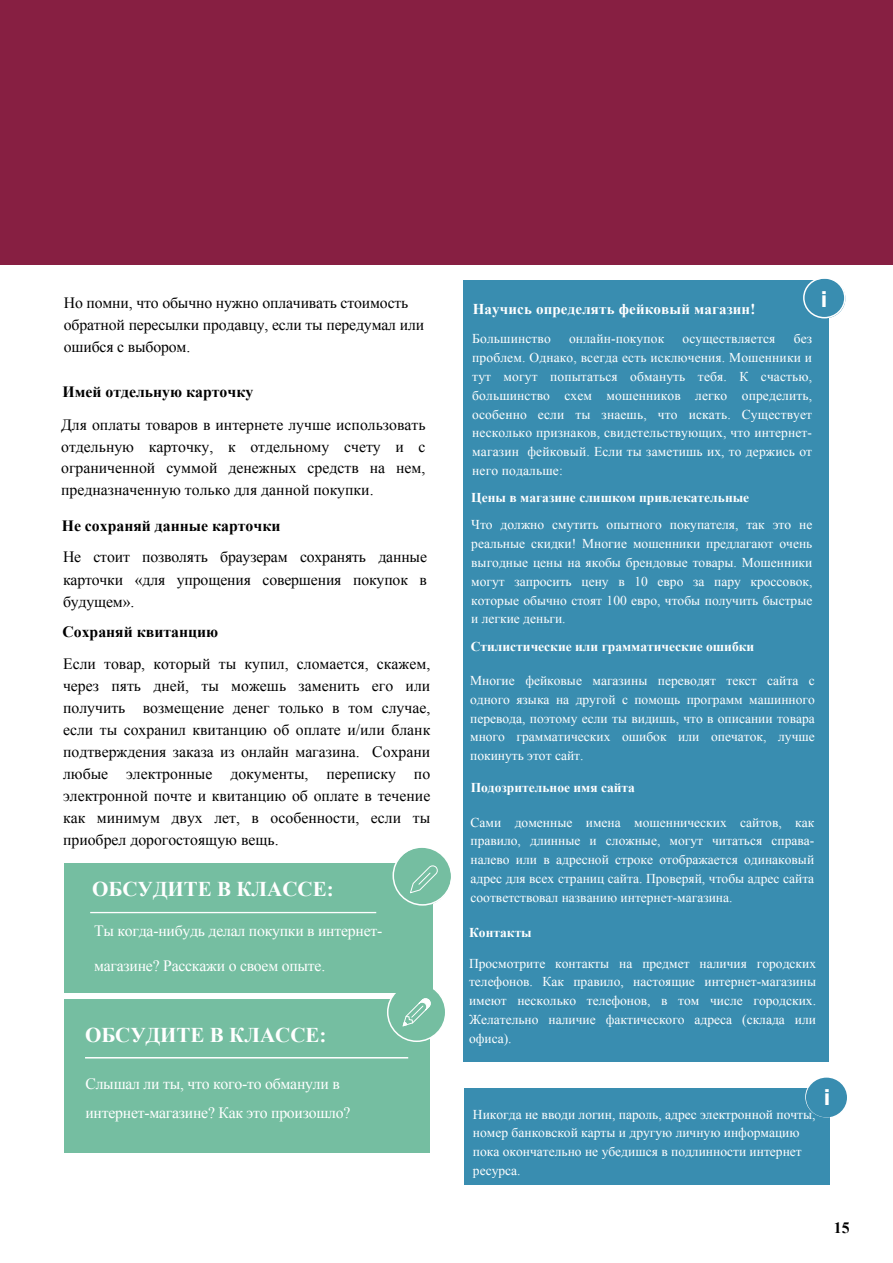
<style>
.page{position:relative;width:893px;height:1263px;background:#fff}
.page>*{position:absolute;margin:0;border:0;box-sizing:border-box;transform-origin:0 0}
.t1{font:700 21.75px "Gotham";color:#fff}
.t2{font:700 21px "Times New Roman";color:#fff}
.t3{font:15.75px/22px "Times New Roman";letter-spacing:-.01em;color:#000;text-align:justify}
.t4{font:15.75px/28.5px "Times New Roman";letter-spacing:-.015em;color:#fff}
.t5{font:700 15.75px "Times New Roman";color:#000}
.t6{font:700 15px "Times New Roman";letter-spacing:.01em;color:#fff}
.t7{font:13.5px/18.9px "Times New Roman";color:#fff;text-align:justify}
.t8{font:700 13.5px "Times New Roman";color:#fff}
</style>
<div class="page">
<div style="left:64px;top:999px;width:365px;height:153px;background:#75bea1"></div>
<hr style="left:85px;top:1057px;width:323px;height:1px;background:#fff">
<div style="left:388px;top:983px;width:58px;height:58px;background:#75bea1;border-radius:50%"></div>
<div style="left:387px;top:982px;width:59px;height:60px;border:2px solid #fff;border-radius:50%"></div>
<svg style="left:402px;top:998px;width:29px;height:29px"></svg>
<div style="left:64px;top:864px;width:369px;height:129px;background:#75bea1"></div>
<div style="left:463px;top:280px;width:366px;height:781px;background:#398db0"></div>
<div style="left:804px;top:279px;width:41px;height:39px;background:#398db0;border-radius:50%"></div>
<div style="left:803px;top:277px;width:43px;height:41px;border:2px solid #fff;border-radius:50%"></div>
<div style="left:0;top:0;width:893px;height:264px;background:#871f42"></div>
<hr style="left:90px;top:912px;width:286px;height:1px;background:#fff">
<div style="left:393px;top:848px;width:58px;height:58px;background:#75bea1;border-radius:50%"></div>
<div style="left:392px;top:845px;width:61px;height:61px;border:2px solid #fff;border-radius:50%"></div>
<svg style="left:410px;top:865px;width:28px;height:29px"></svg>
<div style="left:464px;top:1088px;width:366px;height:97px;background:#398db0"></div>
<div style="left:805px;top:1076px;width:43px;height:41px;border:2px solid #fff;border-radius:50%"></div>
<div style="left:806px;top:1078px;width:41px;height:39px;background:#398db0;border-radius:50%"></div>
<p class="t3" style="left:64px;top:292px;width:362px;text-align:left">Но помни, что обычно нужно оплачивать стоимость обратной пересылки продавцу, если ты передумал или ошибся с выбором.</p>
<p class="t5" style="left:63px;top:381px;width:192px">Имей отдельную карточку</p>
<p class="t3" style="left:61px;top:413px;width:366px">Для оплаты товаров в интернете лучше использовать отдельную карточку, к отдельному счету и с ограниченной суммой денежных средств на нем, предназначенную только для данной покупки.</p>
<p class="t5" style="left:62px;top:514px;width:220px">Не сохраняй данные карточки</p>
<p class="t3" style="left:63px;top:546px;width:366px">Не стоит позволять браузерам сохранять данные карточки «для упрощения совершения покупок в будущем».</p>
<p class="t5" style="left:62px;top:621px;width:157px">Сохраняй квитанцию</p>
<p class="t3" style="left:63px;top:652px;width:369px">Если товар, который ты купил, сломается, скажем, через пять дней, ты можешь заменить его или получить возмещение денег только в том случае, если ты сохранил квитанцию об оплате и/или бланк подтверждения заказа из онлайн магазина. Сохрани любые электронные документы, переписку по электронной почте и квитанцию об оплате в течение как минимум двух лет, в особенности, если ты приобрел дорогостоящую вещь.</p>
<h2 class="t2" style="left:92px;top:873px;width:243px">ОБСУДИТЕ В КЛАССЕ:</h2>
<p class="t4" style="left:94px;top:916px;width:290px">Ты когда-нибудь делал покупки в интернет-</p>
<p class="t4" style="left:94px;top:951px;width:233px">магазине? Расскажи о своем опыте.</p>
<h2 class="t2" style="left:85px;top:1020px;width:243px">ОБСУДИТЕ В КЛАССЕ:</h2>
<p class="t4" style="left:85px;top:1069px;width:267px">Слышал ли ты, что кого-то обманули в интернет-магазине? Как это произошло?</p>
<h1 class="t1" style="left:821px;top:285px;width:8px">i</h1>
<p class="t6" style="left:473px;top:298px;width:284px">Научись определять фейковый магазин!</p>
<p class="t7" style="left:472px;top:328px;width:80px">Большинство</p>
<p class="t7" style="left:569px;top:328px;width:97px">онлайн-покупок</p>
<p class="t7" style="left:682px;top:328px;width:94px">осуществляется</p>
<p class="t7" style="left:472px;top:328px;width:341px;text-indent:321px">без проблем. Однако, всегда есть исключения. Мошенники и тут могут попытаться обмануть тебя. К счастью, большинство схем мошенников легко определить, особенно если ты знаешь, что искать. Существует несколько признаков, свидетельствующих, что интернет&shy;магазин фейковый. Если ты заметишь их, то держись от него подальше:</p>
<p class="t8" style="left:471px;top:488px;width:279px">Цены в магазине слишком привлекательные</p>
<p class="t7" style="left:471px;top:515px;width:343px">Что должно смутить опытного покупателя, так это не реальные скидки! Многие мошенники предлагают очень выгодные цены на якобы брендовые товары. Мошенники могут запросить цену в 10 евро за пару кроссовок, которые обычно стоят 100 евро, чтобы получить быстрые и легкие деньги.</p>
<p class="t8" style="left:471px;top:636px;width:285px">Стилистические или грамматические ошибки</p>
<p class="t7" style="left:470px;top:670px;width:346px">Многие фейковые магазины переводят текст сайта с одного языка на другой с помощь программ машинного перевода, поэтому если ты видишь, что в описании товара много грамматических ошибок или опечаток, лучше покинуть этот сайт.</p>
<p class="t8" style="left:471px;top:778px;width:166px">Подозрительное имя сайта</p>
<p class="t7" style="left:471px;top:812px;width:345px">Сами доменные имена мошеннических сайтов, как правило, длинные и сложные, могут читаться справа&shy;налево или в адресной строке отображается одинаковый адрес для всех страниц сайта. Проверяй, чтобы адрес сайта соответствовал названию интернет-магазина.</p>
<p class="t8" style="left:469px;top:922px;width:64px">Контакты</p>
<p class="t7" style="left:469px;top:953px;width:349px">Просмотрите контакты на предмет наличия городских телефонов. Как правило, настоящие интернет-магазины имеют несколько телефонов, в том числе городских.<br>Желательно наличие фактического адреса (склада или офиса).</p>
<p class="t7" style="left:473px;top:1104px;width:344px;text-align:left">Никогда не вводи логин, пароль, адрес электронной почты, номер банковской карты и другую личную информацию пока окончательно не убедишся в подлинности интернет ресурса.</p>
<h1 class="t1" style="left:824px;top:1083px;width:8px">i</h1>
<p class="t5" style="left:834px;top:1216px;width:17px">15</p>
</div>
